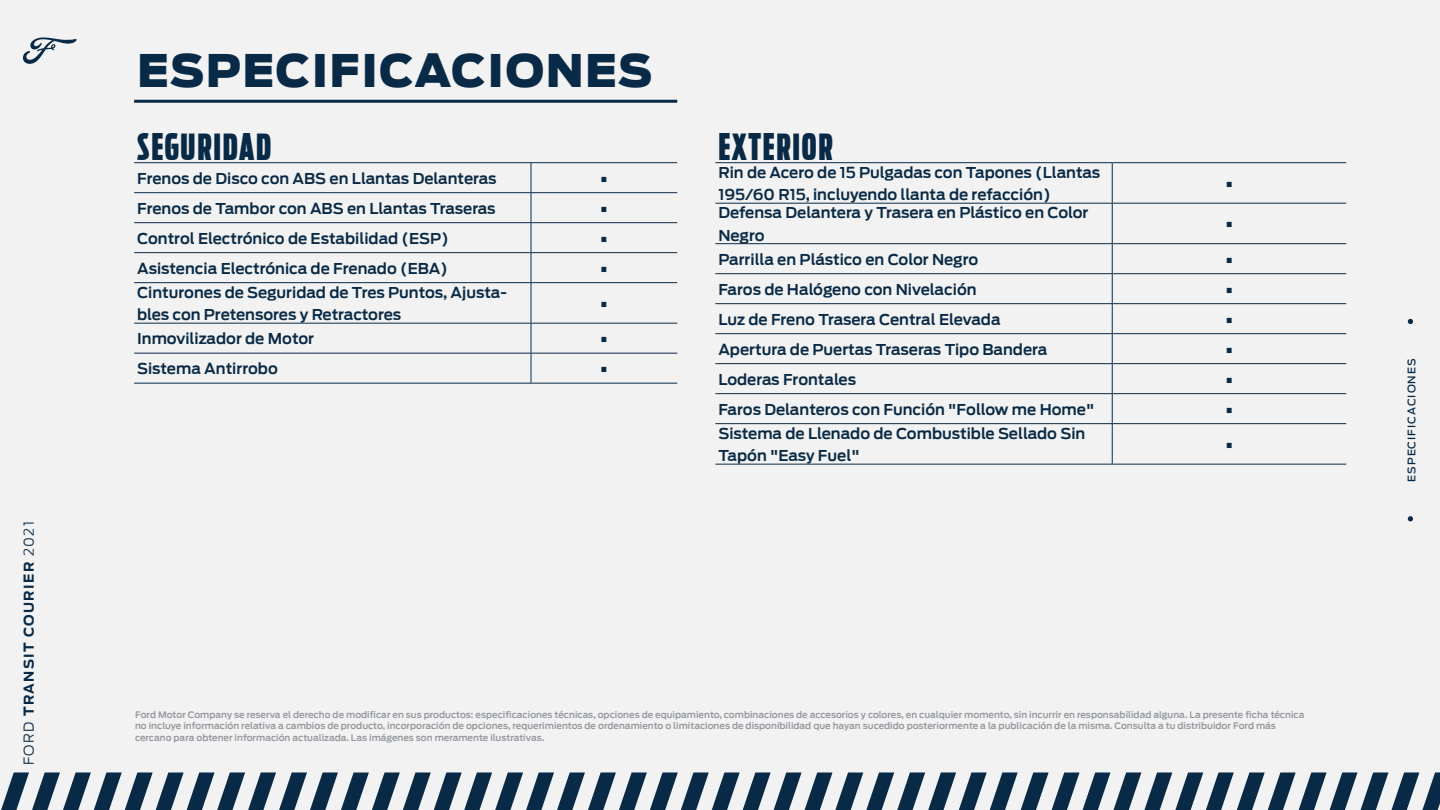
<style>
.page{position:relative;width:1440px;height:810px;background:#f2f2f2}
.page>*{position:absolute;margin:0;border:0;box-sizing:border-box;transform-origin:0 0}
.Titulo_1{font:45px "Ford Antenna Black";letter-spacing:.03em;color:#092a46}
.Subtitulo{font:36px "Ford Antenna Comp Black";letter-spacing:.05em;color:#092a46}
.Cuerpo{font:30px "Ford Antenna Semibold";color:#092a46}
.Cuerpo-2{font:15px/22.5px "Ford Antenna Semibold";color:#092a46}
.Cuerpo-3{font:13.5px "Ford Antenna Bold";letter-spacing:.1em;color:#092a46}
.Cuerpo-4{font:10.5px "Ford Antenna Medium";letter-spacing:.1em;color:#092a46}
.Cuerpo-5{font:9px/11.2px "Ford Antenna Semibold";color:#969a9f}
.s1{font-family:"Ford Antenna Light"}
</style>
<div class="page">
<svg style="left:1px;top:773px;width:1439px;height:37px"></svg>
<svg style="left:1408px;top:319px;width:5px;height:5px"></svg>
<svg style="left:1408px;top:516px;width:5px;height:5px"></svg>
<svg style="left:23px;top:37px;width:54px;height:27px"></svg>
<hr style="left:134px;top:100px;width:397px;height:3px;background:#092a46">
<hr style="left:531px;top:100px;width:146px;height:3px;background:#092a46">
<hr style="left:134px;top:162px;width:397px;height:1px;background:#092a46">
<hr style="left:134px;top:192px;width:397px;height:1px;background:#092a46">
<hr style="left:531px;top:192px;width:146px;height:1px;background:#092a46">
<hr style="left:134px;top:222px;width:397px;height:1px;background:#092a46">
<hr style="left:531px;top:222px;width:146px;height:1px;background:#092a46">
<hr style="left:134px;top:252px;width:397px;height:1px;background:#092a46">
<hr style="left:531px;top:252px;width:146px;height:1px;background:#092a46">
<hr style="left:134px;top:282px;width:397px;height:1px;background:#092a46">
<hr style="left:531px;top:282px;width:146px;height:1px;background:#092a46">
<hr style="left:134px;top:323px;width:397px;height:1px;background:#092a46">
<hr style="left:531px;top:323px;width:146px;height:1px;background:#092a46">
<hr style="left:134px;top:353px;width:397px;height:1px;background:#092a46">
<hr style="left:531px;top:353px;width:146px;height:1px;background:#092a46">
<hr style="left:134px;top:383px;width:397px;height:1px;background:#092a46">
<hr style="left:531px;top:383px;width:146px;height:1px;background:#092a46">
<svg style="left:531px;top:163px;width:1px;height:119px"></svg>
<hr style="left:531px;top:283px;width:1px;height:40px;background:#092a46">
<svg style="left:531px;top:324px;width:1px;height:59px"></svg>
<hr style="left:531px;top:162px;width:146px;height:1px;background:#092a46">
<hr style="left:1112px;top:424px;width:1px;height:40px;background:#092a46">
<hr style="left:715px;top:162px;width:397px;height:1px;background:#092a46">
<hr style="left:1112px;top:162px;width:234px;height:1px;background:#092a46">
<hr style="left:715px;top:203px;width:397px;height:1px;background:#092a46">
<hr style="left:1112px;top:203px;width:234px;height:1px;background:#092a46">
<hr style="left:715px;top:243px;width:397px;height:1px;background:#092a46">
<hr style="left:1112px;top:243px;width:234px;height:1px;background:#092a46">
<hr style="left:715px;top:273px;width:397px;height:1px;background:#092a46">
<hr style="left:1112px;top:273px;width:234px;height:1px;background:#092a46">
<hr style="left:715px;top:303px;width:397px;height:1px;background:#092a46">
<hr style="left:1112px;top:303px;width:234px;height:1px;background:#092a46">
<hr style="left:715px;top:333px;width:397px;height:1px;background:#092a46">
<hr style="left:1112px;top:333px;width:234px;height:1px;background:#092a46">
<hr style="left:715px;top:363px;width:397px;height:1px;background:#092a46">
<hr style="left:1112px;top:363px;width:234px;height:1px;background:#092a46">
<hr style="left:715px;top:393px;width:397px;height:1px;background:#092a46">
<hr style="left:1112px;top:393px;width:234px;height:1px;background:#092a46">
<hr style="left:715px;top:423px;width:397px;height:1px;background:#092a46">
<hr style="left:1112px;top:423px;width:234px;height:1px;background:#092a46">
<hr style="left:1112px;top:163px;width:1px;height:40px;background:#092a46">
<hr style="left:1112px;top:204px;width:1px;height:39px;background:#092a46">
<svg style="left:1112px;top:244px;width:1px;height:179px"></svg>
<hr style="left:715px;top:464px;width:397px;height:1px;background:#092a46">
<hr style="left:1112px;top:464px;width:234px;height:1px;background:#092a46">
<p class="Cuerpo-3" style="left:17px;top:765px;width:245px;rotate:-90deg"><span class="s1">FORD</span> TRANSIT COURIER <span class="s1">2021</span></p>
<p class="Titulo_1" style="left:137px;top:29px;width:517px">ESPECIFICACIONES</p>
<p class="Subtitulo" style="left:137px;top:115px;width:136px">SEGURIDAD</p>
<p class="Cuerpo-2" style="left:137px;top:165px;width:361px">Frenos de Disco con ABS en Llantas Delanteras</p>
<p class="Cuerpo" style="left:600px;top:152px;width:10px">·</p>
<p class="Cuerpo-2" style="left:137px;top:195px;width:360px">Frenos de Tambor con ABS en Llantas Traseras</p>
<p class="Cuerpo" style="left:600px;top:182px;width:10px">·</p>
<p class="Cuerpo-2" style="left:137px;top:225px;width:313px">Control Electrónico de Estabilidad (ESP)</p>
<p class="Cuerpo" style="left:600px;top:212px;width:10px">·</p>
<p class="Cuerpo-2" style="left:137px;top:255px;width:312px">Asistencia Electrónica de Frenado (EBA)</p>
<p class="Cuerpo" style="left:600px;top:242px;width:10px">·</p>
<p class="Cuerpo-2" style="left:137px;top:279px;width:371px">Cinturones de Seguridad de Tres Puntos, Ajusta&shy;bles con Pretensores y Retractores</p>
<p class="Cuerpo" style="left:600px;top:277px;width:10px">·</p>
<p class="Cuerpo-2" style="left:137px;top:326px;width:178px">Inmovilizador de Motor</p>
<p class="Cuerpo" style="left:600px;top:313px;width:10px">·</p>
<p class="Cuerpo-2" style="left:137px;top:356px;width:142px">Sistema Antirrobo</p>
<p class="Cuerpo" style="left:600px;top:343px;width:10px">·</p>
<p class="Subtitulo" style="left:718px;top:115px;width:116px">EXTERIOR</p>
<p class="Cuerpo-2" style="left:718px;top:159px;width:383px">Rin de Acero de 15 Pulgadas con Tapones (Llantas<br>195/60 R15, incluyendo llanta de refacción)</p>
<p class="Cuerpo-2" style="left:718px;top:200px;width:372px">Defensa Delantera y Trasera en Plástico en Color<br>Negro</p>
<p class="Cuerpo" style="left:1225px;top:157px;width:10px">·</p>
<p class="Cuerpo" style="left:1225px;top:198px;width:10px">·</p>
<p class="Cuerpo-2" style="left:718px;top:246px;width:261px">Parrilla en Plástico en Color Negro</p>
<p class="Cuerpo" style="left:1225px;top:233px;width:10px">·</p>
<p class="Cuerpo-2" style="left:718px;top:276px;width:260px">Faros de Halógeno con Nivelación</p>
<p class="Cuerpo" style="left:1225px;top:263px;width:10px">·</p>
<p class="Cuerpo-2" style="left:718px;top:306px;width:284px">Luz de Freno Trasera Central Elevada</p>
<p class="Cuerpo" style="left:1225px;top:293px;width:10px">·</p>
<p class="Cuerpo-2" style="left:718px;top:336px;width:331px">Apertura de Puertas Traseras Tipo Bandera</p>
<p class="Cuerpo" style="left:1225px;top:323px;width:10px">·</p>
<p class="Cuerpo-2" style="left:718px;top:366px;width:139px">Loderas Frontales</p>
<p class="Cuerpo" style="left:1225px;top:353px;width:10px">·</p>
<p class="Cuerpo-2" style="left:718px;top:396px;width:378px">Faros Delanteros con Función "Follow me Home"</p>
<p class="Cuerpo" style="left:1225px;top:383px;width:10px">·</p>
<p class="Cuerpo-2" style="left:718px;top:420px;width:369px">Sistema de Llenado de Combustible Sellado Sin<br>Tapón "Easy Fuel"</p>
<p class="Cuerpo" style="left:1225px;top:418px;width:10px">·</p>
<p class="Cuerpo-5" style="left:135px;top:708px;width:1171px">Ford Motor Company se reserva el derecho de modificar en sus productos: especificaciones técnicas, opciones de equipamiento, combinaciones de accesorios y colores, en cualquier momento, sin incurrir en responsabilidad alguna. La presente ficha técnica no incluye información relativa a cambios de producto, incorporación de opciones, requerimientos de ordenamiento o limitaciones de disponibilidad que hayan sucedido posteriormente a la publicación de la misma. Consulta a tu distribuidor Ford más cercano para obtener información actualizada. Las imágenes son meramente ilustrativas.</p>
<p class="Cuerpo-4" style="left:1402px;top:482px;width:125px;rotate:-90deg">ESPECIFICACIONES</p>
</div>
